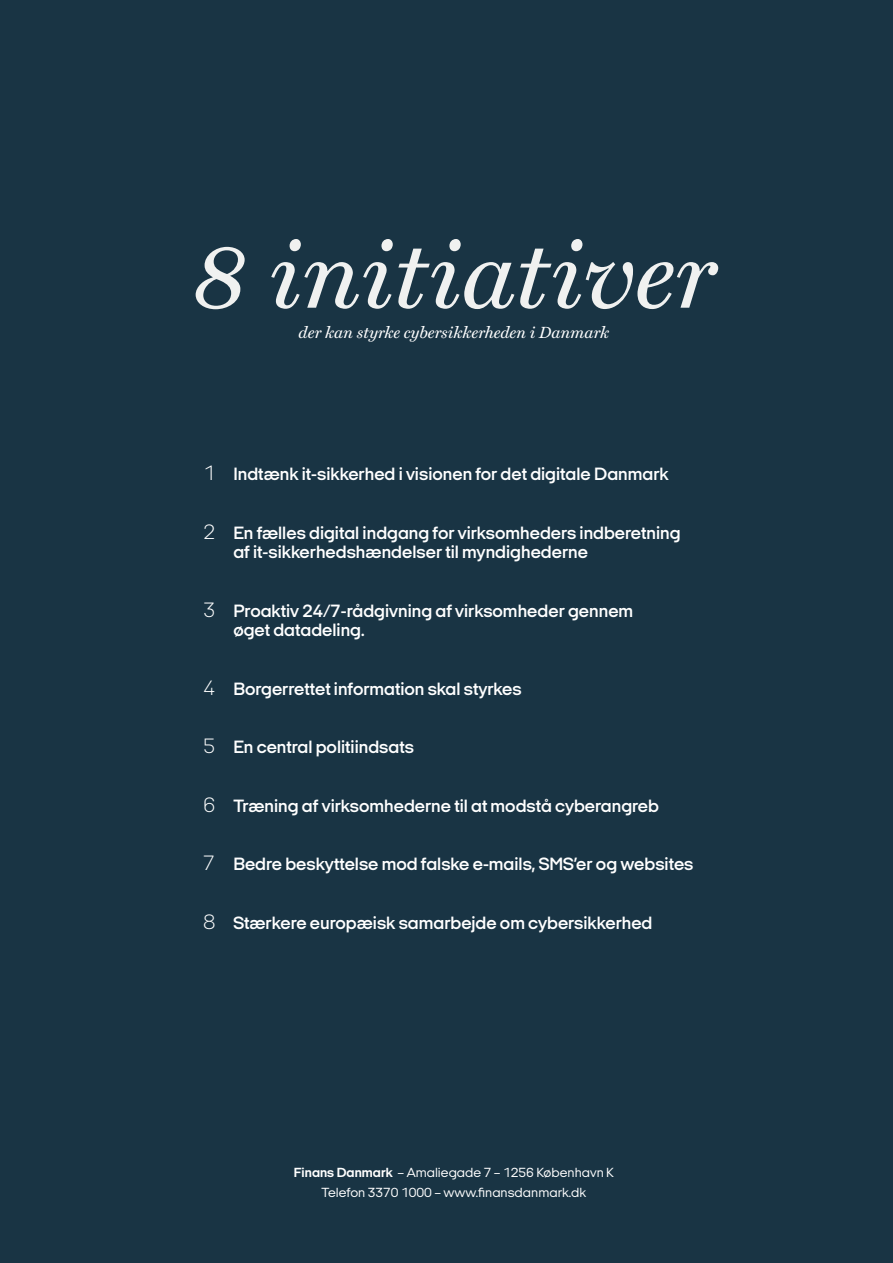
<style>
.page{position:relative;width:893px;height:1263px;background:#193444}
.page>*{position:absolute;margin:0;border:0;box-sizing:border-box;transform-origin:0 0}
.t1{font:italic 97.05px "Miller Text";color:#f0f1f0}
.t2{font:600 18px/19.5px "Italian Plate No 2 Expanded";color:#fff}
.t3{font:italic 16.35px "Miller Text";color:#fff}
.t4{font:13.5px/19.5px "Italian Plate No 2 Expanded";color:#fff;text-align:center}
.s1{font-weight:200;font-size:21px}
.s2{font-weight:700}
</style>
<div class="page">
<h1 class="t1" style="left:192px;top:197px;width:526px">8 initiativer</h1>
<p class="t3" style="left:299px;top:319px;width:312px">der kan styrke cybersikkerheden i Danmark</p>
<p class="t2" style="left:203px;top:464px;width:467px"><span class="s1">1</span> Indtænk it-sikkerhed i visionen for det digitale Danmark</p>
<p class="t2" style="left:233px;top:523px;width:449px;text-indent:-30px"><span class="s1">2</span> En fælles digital indgang for virksomheders indberetning af it-sikkerhedshændelser til myndighederne</p>
<p class="t2" style="left:233px;top:601px;width:401px;text-indent:-30px"><span class="s1">3</span> Proaktiv 24/7-rådgivning af virksomheder gennem øget datadeling.</p>
<p class="t2" style="left:203px;top:679px;width:320px"><span class="s1">4</span> Borgerrettet information skal styrkes</p>
<p class="t2" style="left:203px;top:737px;width:212px"><span class="s1">5</span> En central politiindsats</p>
<p class="t2" style="left:203px;top:796px;width:457px"><span class="s1">6</span> Træning af virksomhederne til at modstå cyberangreb</p>
<p class="t2" style="left:203px;top:854px;width:492px"><span class="s1">7</span> Bedre beskyttelse mod falske e-mails, SMS’er og websites</p>
<p class="t2" style="left:203px;top:913px;width:451px"><span class="s1">8</span> Stærkere europæisk samarbejde om cybersikkerhed</p>
<p class="t4" style="left:294px;top:1163px;width:322px"><span class="s2">Finans Danmark</span> – Amaliegade 7 – 1256 København K<br>Telefon 3370 1000 – www.finansdanmark.dk</p>
</div>
